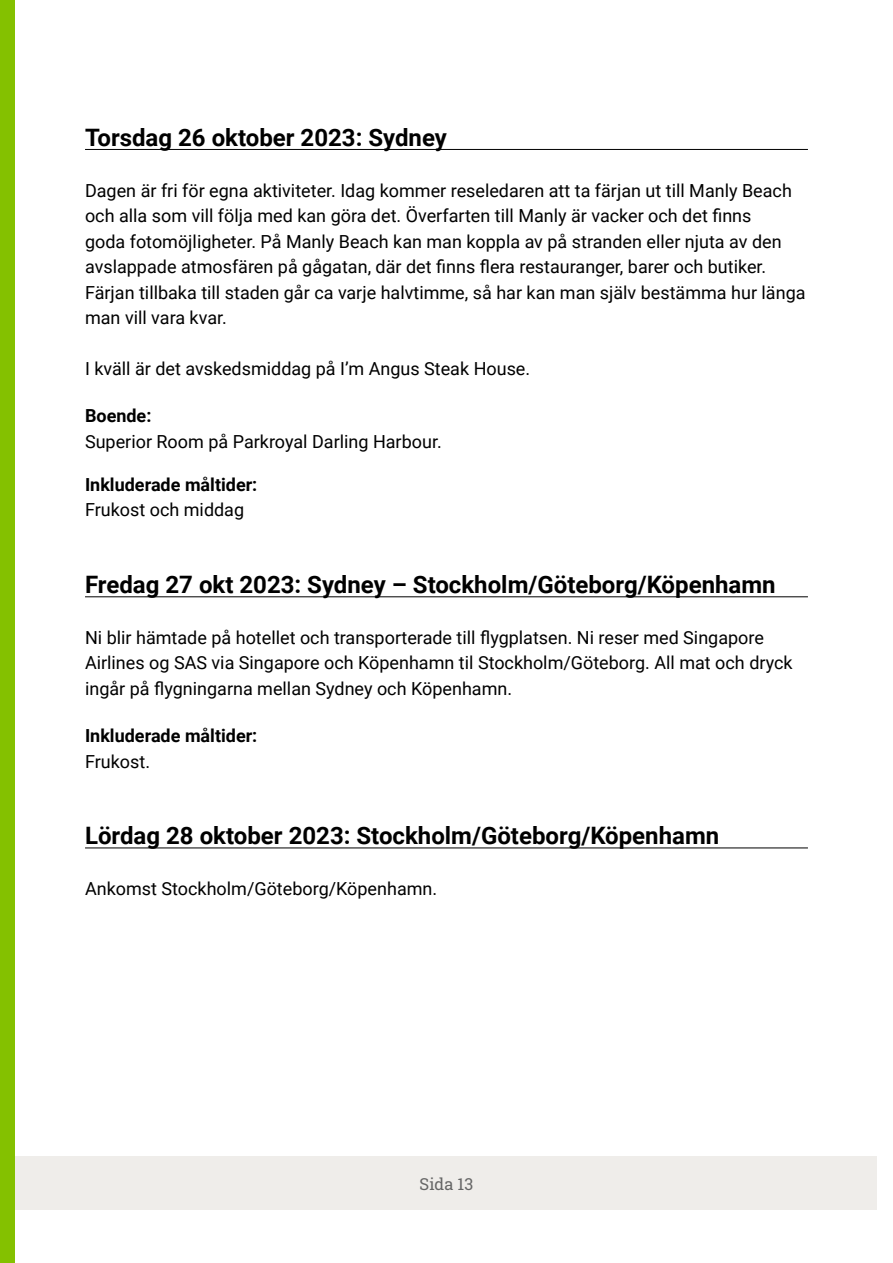
<style>
.page{position:relative;width:893px;height:1263px;background:#fff}
.page>*{position:absolute;margin:0;border:0;box-sizing:border-box;transform-origin:0 0}
.t1{font:700 24px "Roboto";color:#000}
.t2{font:18px/25.5px "Roboto";color:#000}
.t3{font:700 18px "Roboto";color:#000}
.t4{font:16.5px "Roboto Slab";color:#666}
</style>
<div class="page">
<div style="left:0;top:1157px;width:877px;height:53px;background:#efedea"></div>
<div style="left:0;top:0;width:15px;height:1263px;background:#84c100"></div>
<hr style="left:85px;top:149px;width:723px;height:1px;background:#000">
<hr style="left:85px;top:596px;width:723px;height:1px;background:#000">
<hr style="left:85px;top:847px;width:723px;height:1px;background:#000">
<h1 class="t1" style="left:85px;top:120px;width:363px">Torsdag 26 oktober 2023: Sydney</h1>
<p class="t2" style="left:85px;top:177px;width:722px">Dagen är fri för egna aktiviteter. Idag kommer reseledaren att ta färjan ut till Manly Beach och alla som vill följa med kan göra det. Överfarten till Manly är vacker och det finns<br>goda fotomöjligheter. På Manly Beach kan man koppla av på stranden eller njuta av den avslappade atmosfären på gågatan, där det finns flera restauranger, barer och butiker.<br>Färjan tillbaka till staden går ca varje halvtimme, så har kan man själv bestämma hur länga man vill vara kvar.</p>
<p class="t2" style="left:85px;top:355px;width:447px">I kväll är det avskedsmiddag på I’m Angus Steak House.</p>
<p class="t3" style="left:85px;top:403px;width:68px">Boende:</p>
<p class="t2" style="left:85px;top:428px;width:358px">Superior Room på Parkroyal Darling Harbour.</p>
<p class="t3" style="left:85px;top:472px;width:174px">Inkluderade måltider:</p>
<p class="t2" style="left:85px;top:497px;width:161px">Frukost och middag</p>
<h1 class="t1" style="left:85px;top:568px;width:692px">Fredag 27 okt 2023: Sydney – Stockholm/Göteborg/Köpenhamn</h1>
<p class="t2" style="left:85px;top:624px;width:709px">Ni blir hämtade på hotellet och transporterade till flygplatsen. Ni reser med Singapore<br>Airlines og SAS via Singapore och Köpenhamn til Stockholm/Göteborg. All mat och dryck ingår på flygningarna mellan Sydney och Köpenhamn.</p>
<p class="t3" style="left:85px;top:723px;width:174px">Inkluderade måltider:</p>
<p class="t2" style="left:85px;top:748px;width:67px">Frukost.</p>
<h1 class="t1" style="left:85px;top:819px;width:636px">Lördag 28 oktober 2023: Stockholm/Göteborg/Köpenhamn</h1>
<p class="t2" style="left:85px;top:875px;width:354px">Ankomst Stockholm/Göteborg/Köpenhamn.</p>
<p class="t4" style="left:420px;top:1173px;width:55px">Sida 13</p>
</div>
